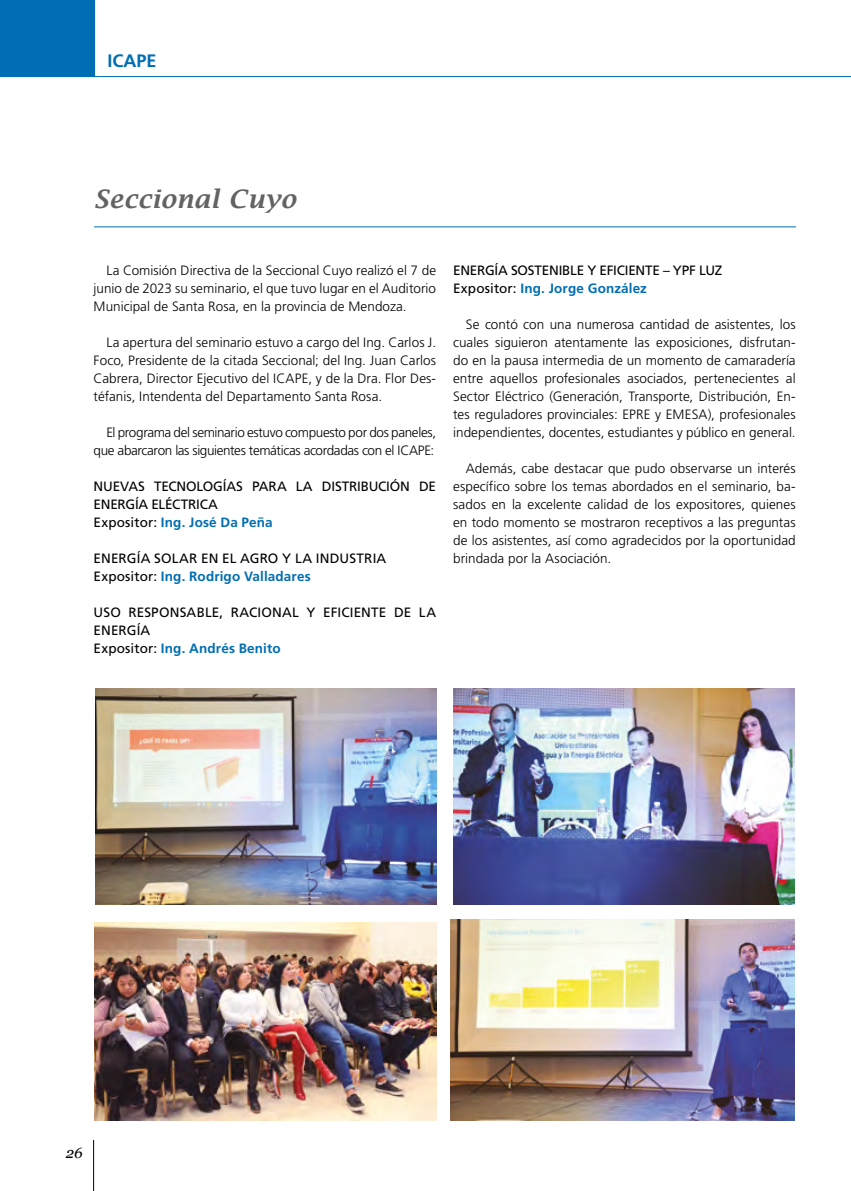
<style>
.page{position:relative;width:851px;height:1191px;background:#fff}
.page>*{position:absolute;margin:0;border:0;box-sizing:border-box;transform-origin:0 0}
.t1{font:italic 600 25.5px "Lucida Bright";letter-spacing:.025em;color:#646363}
.t2{font:700 18px "Frutiger LT Std";color:#006eb3}
.t3{font:italic 15px "Georgia";color:#000}
.t4{font:300 13.5px/18px "Frutiger LT Std";color:#000;text-align:justify}
.t5{font:13.5px/18px "Frutiger LT Std";letter-spacing:-.005em;color:#000}
.t6{font:300 13.5px/18px "Frutiger LT Std";letter-spacing:-.025em;color:#000;text-align:right}
.s1{font-weight:700;color:#006eb3}
</style>
<div class="page">
<div style="left:0;top:0;width:95px;height:77px;background:#006eb3"></div>
<hr style="left:0;top:76px;width:850px;height:1px;background:#006eb3">
<hr style="left:94px;top:226px;width:701px;height:1px;background:#006eb3">
<img style="left:451px;top:919px;width:343px;height:202px">
<img style="left:453px;top:689px;width:341px;height:215px">
<img style="left:95px;top:923px;width:341px;height:198px">
<img style="left:95px;top:688px;width:341px;height:217px">
<hr style="left:93px;top:1140px;width:1px;height:51px;background:#000">
<h2 class="t2" style="left:107px;top:50px;width:51px">ICAPE</h2>
<h1 class="t1" style="left:94px;top:185px;width:204px">Seccional Cuyo</h1>
<p class="t4" style="left:94px;top:261px;width:344px;text-indent:13px">La Comisión Directiva de la Seccional Cuyo realizó el 7 de junio de 2023 su seminario, el que tuvo lugar en el Auditorio Municipal de Santa Rosa, en la provincia de Mendoza.</p>
<p class="t4" style="left:94px;top:333px;width:344px;text-indent:13px">La apertura del seminario estuvo a cargo del Ing. Carlos J.<br>Foco, Presidente de la citada Seccional; del Ing. Juan Carlos Cabrera, Director Ejecutivo del ICAPE, y de la Dra. Flor Des&shy;téfanis, Intendenta del Departamento Santa Rosa.</p>
<p class="t6" style="left:94px;top:423px;width:344px">El programa del seminario estuvo compuesto por dos paneles, que abarcaron las siguientes temáticas acordadas con el ICAPE:</p>
<p class="t5" style="left:94px;top:477px;width:344px">NUEVAS TECNOLOGÍAS PARA LA DISTRIBUCIÓN DE<br>ENERGÍA ELÉCTRICA<br>Expositor: <span class="s1">Ing. José Da Peña</span></p>
<p class="t5" style="left:94px;top:549px;width:294px">ENERGÍA SOLAR EN EL AGRO Y LA INDUSTRIA<br>Expositor: <span class="s1">Ing. Rodrigo Valladares</span></p>
<p class="t5" style="left:94px;top:603px;width:344px">USO RESPONSABLE, RACIONAL Y EFICIENTE DE LA<br>ENERGÍA<br>Expositor: <span class="s1">Ing. Andrés Benito</span></p>
<p class="t5" style="left:453px;top:261px;width:270px">ENERGÍA SOSTENIBLE Y EFICIENTE – YPF LUZ<br>Expositor: <span class="s1">Ing. Jorge González</span></p>
<p class="t4" style="left:453px;top:315px;width:344px;text-indent:13px">Se contó con una numerosa cantidad de asistentes, los cuales siguieron atentamente las exposiciones, disfrutan&shy;do en la pausa intermedia de un momento de camaradería entre aquellos profesionales asociados, pertenecientes al Sector Eléctrico (Generación, Transporte, Distribución, En&shy;tes reguladores provinciales: EPRE y EMESA), profesionales independientes, docentes, estudiantes y público en general.</p>
<p class="t4" style="left:453px;top:459px;width:344px;text-indent:13px">Además, cabe destacar que pudo observarse un interés específico sobre los temas abordados en el seminario, ba&shy;sados en la excelente calidad de los expositores, quienes en todo momento se mostraron receptivos a las preguntas de los asistentes, así como agradecidos por la oportunidad brindada por la Asociación.</p>
<p class="t3" style="left:66px;top:1143px;width:18px">26</p>
</div>
